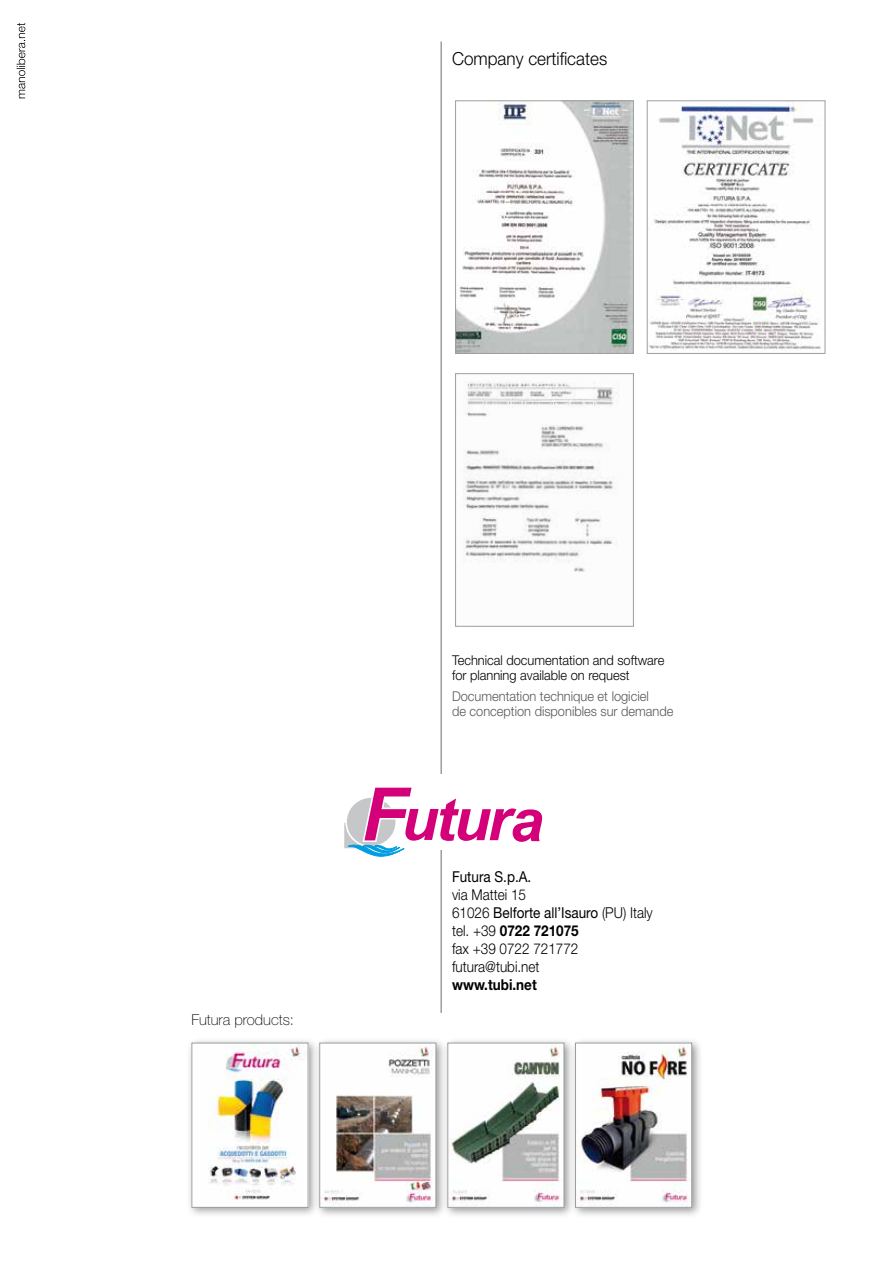
<style>
.page{position:relative;width:893px;height:1263px;background:#fff}
.page>*{position:absolute;margin:0;border:0;box-sizing:border-box;transform-origin:0 0}
.t1{font:300 18px "Helvetica Neue LT Std";color:#000;scale:.95 1}
.t2{font:300 15px/18px "Helvetica Neue LT Std";color:#000;scale:.9 1}
.t3{font:100 15px "Helvetica Neue LT Std";color:#000}
.t4{font:15px "Helvetica Neue LT Std";color:#000;scale:.9 1}
.t5{font:700 15px "Helvetica Neue LT Std";color:#000;scale:.9 1}
.t6{font:300 13.5px/15px "Helvetica Neue LT Std";color:#58585a;scale:.95 1}
.t7{font:300 13.5px/15px "Helvetica Neue LT Std";color:#000;scale:.95 1}
.s1{font-weight:400}
.s2{font-weight:700}
</style>
<div class="page">
<div style="left:570px;top:1037px;width:133px;height:182px;background:#000;opacity:.4"></div>
<img style="left:577px;top:1045px;width:113px;height:161px">
<div style="left:575px;top:1043px;width:117px;height:165px;border:1px solid #9c9e9f"></div>
<svg style="left:17px;top:23px;width:8px;height:75px"></svg>
<hr style="left:440px;top:850px;width:2px;height:163px;background:#9c9e9f">
<hr style="left:440px;top:41px;width:2px;height:733px;background:#9c9e9f">
<img style="left:457px;top:103px;width:175px;height:249px">
<div style="left:455px;top:101px;width:179px;height:253px;border:1px solid #9c9e9f"></div>
<img style="left:463px;top:381px;width:156px;height:191px">
<div style="left:455px;top:373px;width:179px;height:253px;border:1px solid #9c9e9f"></div>
<img style="left:649px;top:103px;width:172px;height:248px">
<div style="left:647px;top:101px;width:178px;height:253px;border:1px solid #9c9e9f"></div>
<svg style="left:344px;top:787px;width:198px;height:69px"></svg>
<div style="left:186px;top:1037px;width:134px;height:182px;background:#000;opacity:.4"></div>
<img style="left:194px;top:1045px;width:112px;height:161px">
<div style="left:192px;top:1043px;width:116px;height:165px;border:1px solid #9c9e9f"></div>
<div style="left:314px;top:1037px;width:133px;height:182px;background:#000;opacity:.4"></div>
<img style="left:321px;top:1045px;width:113px;height:161px">
<div style="left:319px;top:1043px;width:117px;height:165px;border:1px solid #9c9e9f"></div>
<div style="left:442px;top:1037px;width:134px;height:182px;background:#000;opacity:.4"></div>
<img style="left:449px;top:1045px;width:113px;height:161px">
<div style="left:447px;top:1043px;width:117px;height:165px;border:1px solid #9c9e9f"></div>
<p class="t1" style="left:452px;top:47px;width:165px">Company certificates</p>
<p class="t3" style="left:191px;top:1011px;width:104px">Futura products:</p>
<p class="t7" style="left:452px;top:652px;width:225px">Technical documentation and software for planning available on request</p>
<p class="t6" style="left:452px;top:688px;width:235px">Documentation technique et logiciel<br>de conception disponibles sur demande</p>
<p class="t4" style="left:452px;top:867px;width:90px">Futura S.p.A.</p>
<p class="t2" style="left:452px;top:885px;width:225px">via Mattei 15<br>61026 <span class="s1">Belforte all’Isauro</span> (PU) Italy tel. +39 <span class="s2">0722 721075<br></span>fax +39 0722 721772 futura@tubi.net</p>
<p class="t5" style="left:452px;top:975px;width:96px">www.tubi.net</p>
</div>
